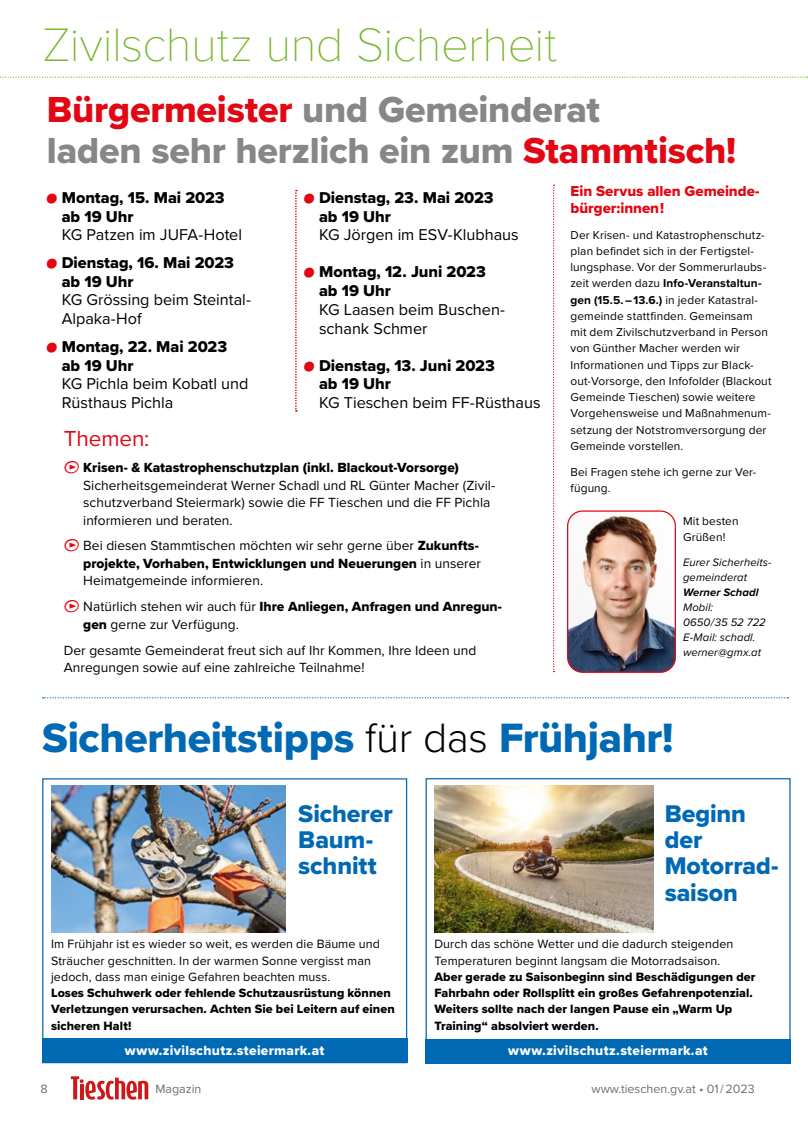
<style>
.page{position:relative;width:808px;height:1141px;background:#fff}
.page>*{position:absolute;margin:0;border:0;box-sizing:border-box;transform-origin:0 0}
.t1{font:100 48.75px "Proxima Nova T";letter-spacing:-.015em;color:#76b82a}
.t2{font:42.5px "Proxima Nova Extrabld";letter-spacing:-.01em;color:#0069b4}
.t3{font:37.5px/41.2px "Proxima Nova Extrabld";letter-spacing:-.005em;color:#878787}
.t4{font:25px/26.2px "Proxima Nova Extrabld";letter-spacing:-.005em;color:#0069b4}
.t5{font:22.5px "Proxima Nova";letter-spacing:-.005em;color:#e30613}
.t6{font:16.25px/18.8px "Proxima Nova";letter-spacing:-.005em;color:#000}
.t7{font:16.25px/18.8px "Proxima Nova Extrabld";color:#000}
.t8{font:15px/16.2px "Proxima Nova Extrabld";color:#e30613}
.t9{font:13.75px/17.5px "Proxima Nova";letter-spacing:.005em;color:#000}
.t10{font:13.75px "Proxima Nova Extrabld";color:#000}
.t11{font:13.75px "Proxima Nova Extrabld";letter-spacing:.02em;color:#fff}
.t12{font:12.5px/16.2px "Proxima Nova Extrabld";letter-spacing:.005em;color:#000}
.t13{font:12.5px/16.2px "Proxima Nova";letter-spacing:.005em;color:#000}
.t14{font:12.5px "Proxima Nova";color:#706f6f}
.t15{font:11.88px/16.2px "Proxima Nova";letter-spacing:.01em;color:#000}
.t16{font:italic 11.25px/15px "Proxima Nova";letter-spacing:.005em;color:#000}
.t17{font:italic 700 11.25px "Proxima Nova";letter-spacing:.005em;color:#000}
.s1{color:#e30613}
.s2{font-weight:700}
.s3{font-family:"Proxima Nova Extrabld"}
.s4{font-family:"Proxima Nova"}
.s5{font-family:"Proxima Nova";font-weight:300;color:#000}
</style>
<div class="page">
<svg style="left:71px;top:1076px;width:78px;height:24px"></svg>
<svg style="left:553px;top:185px;width:2px;height:487px"></svg>
<svg style="left:43px;top:697px;width:745px;height:1px"></svg>
<img style="left:569px;top:512px;width:105px;height:159px">
<div style="left:567px;top:510px;width:109px;height:163px;border:1px solid #e30613;border-radius:15px"></div>
<div style="left:426px;top:1039px;width:364px;height:24px;background:#0069b4"></div>
<div style="left:42px;top:1038px;width:365px;height:25px;background:#0069b4"></div>
<svg style="left:295px;top:190px;width:2px;height:221px"></svg>
<img style="left:51px;top:786px;width:234px;height:146px">
<img style="left:434px;top:786px;width:219px;height:146px">
<svg style="left:0;top:76px;width:808px;height:2px"></svg>
<h1 class="t1" style="left:43px;top:9px;width:516px">Zivilschutz und Sicherheit</h1>
<h3 class="t3" style="left:47px;top:88px;width:691px"><span class="s1">Bürgermeister</span> und Gemeinderat<br>laden sehr herzlich ein zum <span class="s1">Stammtisch!</span></h3>
<p class="t8" style="left:570px;top:183px;width:190px">Ein Servus allen Gemeinde&shy;bürger:innen !</p>
<p class="t15" style="left:570px;top:226px;width:202px">Der Krisen- und Katastrophenschutz&shy;plan befindet sich in der Fertigstel&shy;lungsphase. Vor der Sommerurlaubs&shy;zeit werden dazu <span class="s2">Info-Veranstaltun&shy;gen (15.5. – 13.6.)</span> in jeder Katastral&shy;gemeinde stattfinden. Gemeinsam mit dem Zivilschutzverband in Person von Günther Macher werden wir Informationen und Tipps zur Black&shy;out-Vorsorge, den Infofolder (Blackout Gemeinde Tieschen) sowie weitere Vorgehensweise und Maßnahmenum&shy;setzung der Notstromversorgung der Gemeinde vorstellen.</p>
<p class="t15" style="left:570px;top:463px;width:187px">Bei Fragen stehe ich gerne zur Ver&shy;fügung.</p>
<p class="t15" style="left:683px;top:512px;width:57px">Mit besten<br>Grüßen!</p>
<p class="t16" style="left:683px;top:554px;width:90px">Eurer Sicherheits&shy;gemeinderat</p>
<p class="t17" style="left:683px;top:584px;width:77px">Werner Schadl</p>
<p class="t16" style="left:683px;top:599px;width:84px">Mobil:<br>0650 / 35 52 722<br>E-Mail: schadl. werner@gmx.at</p>
<h3 class="t7" style="left:62px;top:188px;width:164px;text-indent:-16px"><span class="s1">●</span> Montag, 15. Mai 2023 ab 19 Uhr</h3>
<h3 class="t6" style="left:62px;top:225px;width:182px">KG Patzen im JUFA-Hotel</h3>
<h3 class="t7" style="left:62px;top:253px;width:174px;text-indent:-16px"><span class="s1">●</span> Dienstag, 16. Mai 2023 ab 19 Uhr</h3>
<h3 class="t6" style="left:62px;top:290px;width:191px">KG Grössing beim Steintal-<br>Alpaka-Hof</h3>
<h3 class="t7" style="left:62px;top:337px;width:167px;text-indent:-16px"><span class="s1">●</span> Montag, 22. Mai 2023 ab 19 Uhr</h3>
<h3 class="t6" style="left:62px;top:374px;width:188px">KG Pichla beim Kobatl und<br>Rüsthaus Pichla</h3>
<h3 class="t7" style="left:319px;top:188px;width:176px;text-indent:-16px"><span class="s1">●</span> Dienstag, 23. Mai 2023 ab 19 Uhr</h3>
<h3 class="t6" style="left:319px;top:225px;width:201px">KG Jörgen im ESV-Klubhaus</h3>
<h3 class="t7" style="left:319px;top:262px;width:168px;text-indent:-16px"><span class="s1">●</span> Montag, 12. Juni 2023 ab 19 Uhr</h3>
<h3 class="t6" style="left:319px;top:299px;width:188px">KG Laasen beim Buschen&shy;schank Schmer</h3>
<h3 class="t7" style="left:319px;top:356px;width:177px;text-indent:-16px"><span class="s1">●</span> Dienstag, 13. Juni 2023 ab 19 Uhr</h3>
<h3 class="t6" style="left:319px;top:393px;width:223px">KG Tieschen beim FF-Rüsthaus</h3>
<h3 class="t5" style="left:64px;top:422px;width:87px">Themen:</h3>
<p class="t10" style="left:83px;top:457px;width:377px">Krisen- &amp; Katastrophenschutzplan (inkl. Blackout-Vorsorge)</p>
<p class="t9" style="left:83px;top:476px;width:413px">Sicherheitsgemeinderat Werner Schadl und RL Günter Macher (Zivil&shy;schutzverband Steiermark) sowie die FF Tieschen und die FF Pichla informieren und beraten.</p>
<p class="t9" style="left:83px;top:536px;width:396px">Bei diesen Stammtischen möchten wir sehr gerne über <span class="s3">Zukunfts-</span></p>
<p class="t10" style="left:83px;top:553px;width:399px">projekte, Vorhaben, Entwicklungen und Neuerungen <span class="s4">in unserer</span></p>
<p class="t9" style="left:83px;top:571px;width:181px">Heimatgemeinde informieren.</p>
<p class="t10" style="left:83px;top:596px;width:420px"><span class="s4">Natürlich stehen wir auch für</span> Ihre Anliegen, Anfragen und Anregun-</p>
<p class="t9" style="left:64px;top:611px;width:414px;line-height:25.9px;text-indent:19px"><span class="s3">gen</span> gerne zur Verfügung.<br>Der gesamte Gemeinderat freut sich auf Ihr Kommen, Ihre Ideen und</p>
<p class="t9" style="left:64px;top:658px;width:302px">Anregungen sowie auf eine zahlreiche Teilnahme!</p>
<h2 class="t2" style="left:42px;top:706px;width:633px">Sicherheitstipps <span class="s5">für das</span> Frühjahr!</h2>
<h3 class="t4" style="left:298px;top:800px;width:96px">Sicherer<br>Baum&shy;schnitt</h3>
<h3 class="t4" style="left:665px;top:800px;width:116px">Beginn der<br>Motorrad&shy;saison</h3>
<p class="t13" style="left:51px;top:936px;width:330px">Im Frühjahr ist es wieder so weit, es werden die Bäume und<br>Sträucher geschnitten. In der warmen Sonne vergisst man jedoch, dass man einige Gefahren beachten muss.</p>
<p class="t12" style="left:51px;top:985px;width:345px">Loses Schuhwerk oder fehlende Schutzausrüstung können<br>Verletzungen verursachen. Achten Sie bei Leitern auf einen sicheren Halt!</p>
<p class="t13" style="left:434px;top:936px;width:300px">Durch das schöne Wetter und die dadurch steigenden<br>Temperaturen beginnt langsam die Motorradsaison.</p>
<p class="t12" style="left:434px;top:968px;width:322px">Aber gerade zu Saisonbeginn sind Beschädigungen der Fahrbahn oder Rollsplitt ein großes Gefahrenpotenzial.<br>Weiters sollte nach der langen Pause ein „Warm Up Training“ absolviert werden.</p>
<p class="t11" style="left:125px;top:1040px;width:201px">www.zivilschutz.steiermark.at</p>
<p class="t11" style="left:508px;top:1040px;width:201px">www.zivilschutz.steiermark.at</p>
<p class="t14" style="left:40px;top:1079px;width:9px">8</p>
<p class="t14" style="left:155px;top:1079px;width:48px">Magazin</p>
<p class="t14" style="left:591px;top:1079px;width:165px">www.tieschen.gv.at • 01 / 2023</p>
</div>
